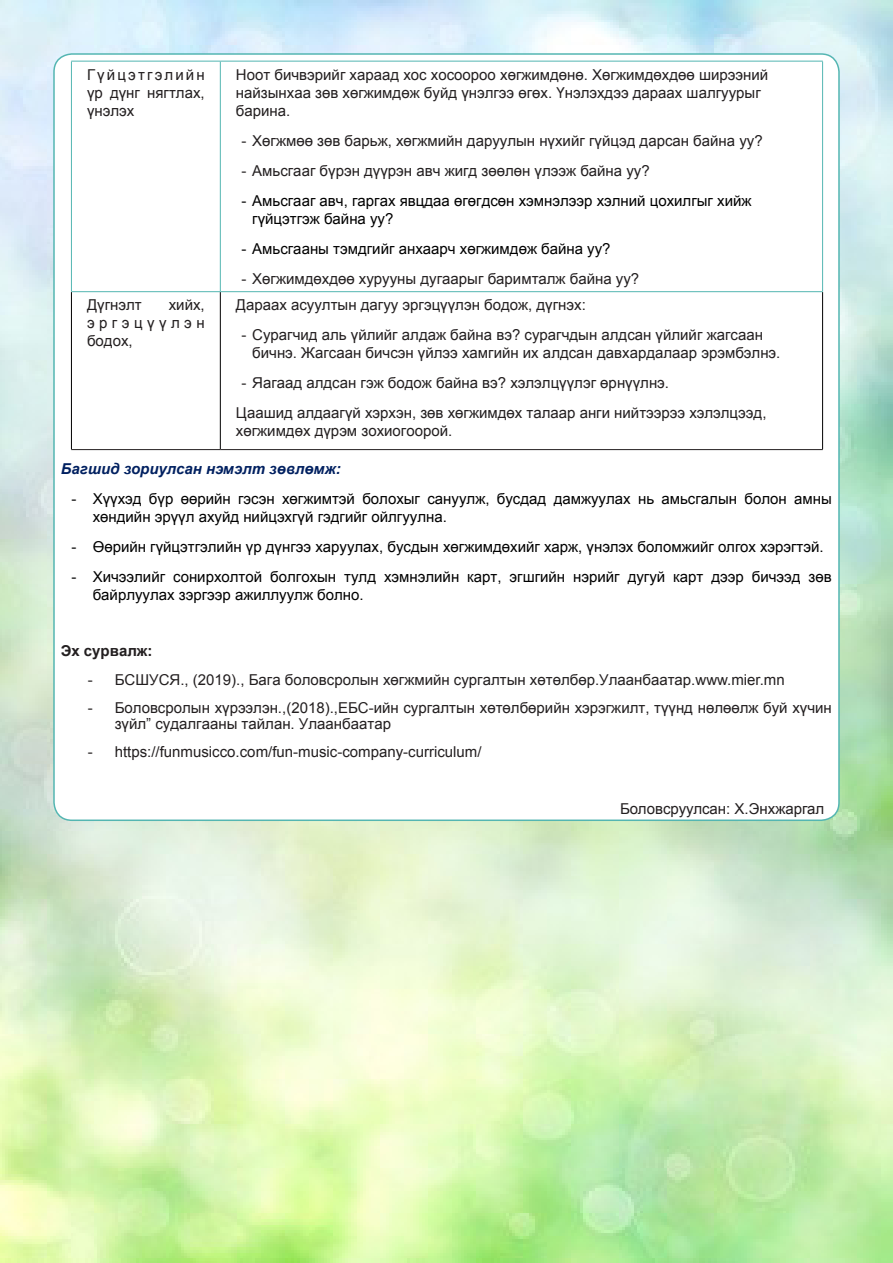
<style>
.page{position:relative;width:893px;height:1263px;background:#fff}
.page>*{position:absolute;margin:0;border:0;box-sizing:border-box;transform-origin:0 0}
.List_Paragraph{font:15px/18px "Arial";color:#231f20}
.t1{font:15px/18px "Arial";color:#000}
.t2{font:italic 700 15px "Arial";color:#002060}
.t3{font:700 15px "Arial";color:#231f20}
</style>
<div class="page">
<img style="left:0;top:0;width:892px;height:1263px">
<div style="left:54px;top:54px;width:785px;height:766px;background:#fff;border-radius:18px"></div>
<hr style="left:71px;top:449px;width:149px;height:1px;background:#231f20">
<hr style="left:220px;top:449px;width:603px;height:1px;background:#231f20">
<hr style="left:71px;top:292px;width:1px;height:157px;background:#000">
<hr style="left:220px;top:292px;width:1px;height:157px;background:#000">
<hr style="left:822px;top:292px;width:1px;height:157px;background:#000">
<hr style="left:71px;top:61px;width:149px;height:1px;background:#54b6b2">
<hr style="left:220px;top:61px;width:603px;height:1px;background:#54b6b2">
<hr style="left:71px;top:291px;width:149px;height:1px;background:#54b6b2">
<hr style="left:220px;top:291px;width:603px;height:1px;background:#54b6b2">
<hr style="left:71px;top:62px;width:1px;height:229px;background:#54b6b2">
<hr style="left:220px;top:62px;width:1px;height:229px;background:#54b6b2">
<hr style="left:822px;top:62px;width:1px;height:229px;background:#54b6b2">
<p class="List_Paragraph" style="left:87px;top:65px;width:119px;text-align:justify">Гүйцэтгэлийн үр дүнг нягтлах, үнэлэх</p>
<p class="List_Paragraph" style="left:236px;top:65px;width:534px">Ноот бичвэрийг хараад хос хосоороо хөгжимдөнө. Хөгжимдөхдөө ширээний найзынхаа зөв хөгжимдөж буйд үнэлгээ өгөх. Үнэлэхдээ дараах шалгуурыг барина.</p>
<p class="List_Paragraph" style="left:242px;top:131px;width:523px">- Хөгжмөө зөв барьж, хөгжмийн даруулын нүхийг гүйцэд дарсан байна уу?</p>
<p class="List_Paragraph" style="left:242px;top:161px;width:410px">- Амьсгааг бүрэн дүүрэн авч жигд зөөлөн үлээж байна уу?</p>
<p class="t1" style="left:252px;top:191px;width:501px;text-indent:-11px">- Амьсгааг авч, гаргах явцдаа өгөгдсөн хэмнэлээр хэлний цохилгыг хийж гүйцэтгэж байна уу?</p>
<p class="t1" style="left:242px;top:239px;width:371px">- Амьсгааны тэмдгийг анхаарч хөгжимдөж байна уу?</p>
<p class="List_Paragraph" style="left:242px;top:269px;width:399px">- Хөгжимдөхдөө хурууны дугаарыг баримталж байна уу?</p>
<p class="List_Paragraph" style="left:87px;top:296px;width:56px">Дүгнэлт</p>
<p class="List_Paragraph" style="left:87px;top:296px;width:119px;text-align:justify;text-indent:82px">хийх, эргэцүүлэн бодох,</p>
<p class="List_Paragraph" style="left:236px;top:296px;width:351px">Дараах асуултын дагуу эргэцүүлэн бодож, дүгнэх:</p>
<p class="List_Paragraph" style="left:252px;top:326px;width:530px;text-indent:-11px">- Сурагчид аль үйлийг алдаж байна вэ? сурагчдын алдсан үйлийг жагсаан бичнэ. Жагсаан бичсэн үйлээ хамгийн их алдсан давхардалаар эрэмбэлнэ.</p>
<p class="List_Paragraph" style="left:242px;top:374px;width:429px">- Яагаад алдсан гэж бодож байна вэ? хэлэлцүүлэг өрнүүлнэ.</p>
<p class="List_Paragraph" style="left:236px;top:404px;width:532px">Цаашид алдаагүй хэрхэн, зөв хөгжимдөх талаар анги нийтээрээ хэлэлцээд, хөгжимдөх дүрэм зохиогоорой.</p>
<p class="t2" style="left:61px;top:459px;width:281px">Багшид зориулсан нэмэлт зөвлөмж:</p>
<p class="t1" style="left:93px;top:490px;width:741px;text-indent:-21px">- Хүүхэд бүр өөрийн гэсэн хөгжимтэй болохыг сануулж, бусдад дамжуулах нь амьсгалын болон амны хөндийн эрүүл ахуйд нийцэхгүй гэдгийг ойлгуулна.</p>
<p class="t1" style="left:71px;top:538px;width:754px">- Өөрийн гүйцэтгэлийн үр дүнгээ харуулах, бусдын хөгжимдөхийг харж, үнэлэх боломжийг олгох хэрэгтэй.</p>
<p class="t1" style="left:93px;top:568px;width:741px;text-indent:-21px">- Хичээлийг сонирхолтой болгохын тулд хэмнэлийн карт, эгшгийн нэрийг дугуй карт дээр бичээд зөв байрлуулах зэргээр ажиллуулж болно.</p>
<p class="t3" style="left:61px;top:640px;width:93px">Эх сурвалж:</p>
<p class="List_Paragraph" style="left:88px;top:670px;width:698px">- БСШУСЯ., (2019)., Бага боловсролын хөгжмийн сургалтын хөтөлбөр.Улаанбаатар.www.mier.mn</p>
<p class="List_Paragraph" style="left:115px;top:699px;width:719px;line-height:16.2px;text-indent:-27px">- Боловсролын хүрээлэн.,(2018).,ЕБС-ийн сургалтын хөтөлбөрийн хэрэгжилт, түүнд нөлөөлж буй хүчин зүйл” судалгааны тайлан. Улаанбаатар</p>
<p class="List_Paragraph" style="left:88px;top:743px;width:395px">- https://funmusicco.com/fun-music-company-curriculum/</p>
<p class="List_Paragraph" style="left:620px;top:799px;width:206px">Боловсруулсан: Х.Энхжаргал</p>
</div>
